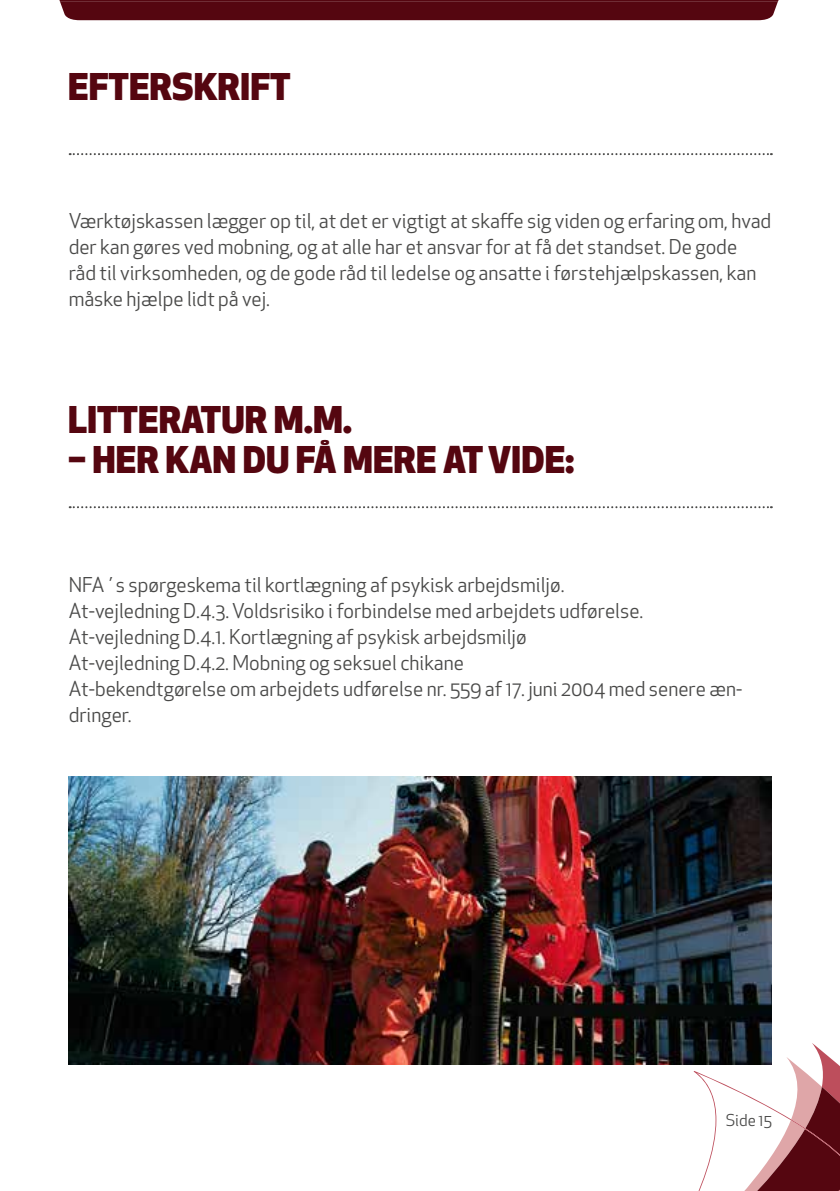
<style>
.page{position:relative;width:840px;height:1191px;background:#fff}
.page>*{position:absolute;margin:0;border:0;box-sizing:border-box;transform-origin:0 0}
.t1{font:800 36px "Apex New";color:#550610}
.t2{font:20px/26px "Apex New";color:#494948}
.t3{font:16px "Apex New";color:#494948}
</style>
<div class="page">
<svg style="left:70px;top:153px;width:701px;height:2px"></svg>
<svg style="left:70px;top:506px;width:701px;height:2px"></svg>
<div style="left:59px;top:0;width:719px;height:20px;background:#550610"></div>
<img style="left:68px;top:777px;width:703px;height:287px">
<svg style="left:493px;top:1042px;width:346px;height:149px"></svg>
<h1 class="t1" style="left:68px;top:62px;width:224px">EFTERSKRIFT</h1>
<p class="t2" style="left:69px;top:208px;width:703px">Værktøjskassen lægger op til, at det er vigtigt at skaffe sig viden og erfaring om, hvad der kan gøres ved mobning, og at alle har et ansvar for at få det standset. De gode<br>råd til virksomheden, og de gode råd til ledelse og ansatte i førstehjælpskassen, kan måske hjælpe lidt på vej.</p>
<h1 class="t1" style="left:68px;top:395px;width:285px">LITTERATUR M.M.</h1>
<h1 class="t1" style="left:68px;top:435px;width:507px">– HER KAN DU FÅ MERE AT VIDE:</h1>
<p class="t2" style="left:69px;top:572px;width:674px">NFA´s spørgeskema til kortlægning af psykisk arbejdsmiljø.<br>At-vejledning D.4.3. Voldsrisiko i forbindelse med arbejdets udførelse.<br>At-vejledning D.4.1. Kortlægning af psykisk arbejdsmiljø<br>At-vejledning D.4.2. Mobning og seksuel chikane<br>At-bekendtgørelse om arbejdets udførelse nr. 559 af 17. juni 2004 med senere æn&shy;dringer.</p>
<p class="t3" style="left:725px;top:1110px;width:48px">Side 15</p>
</div>
